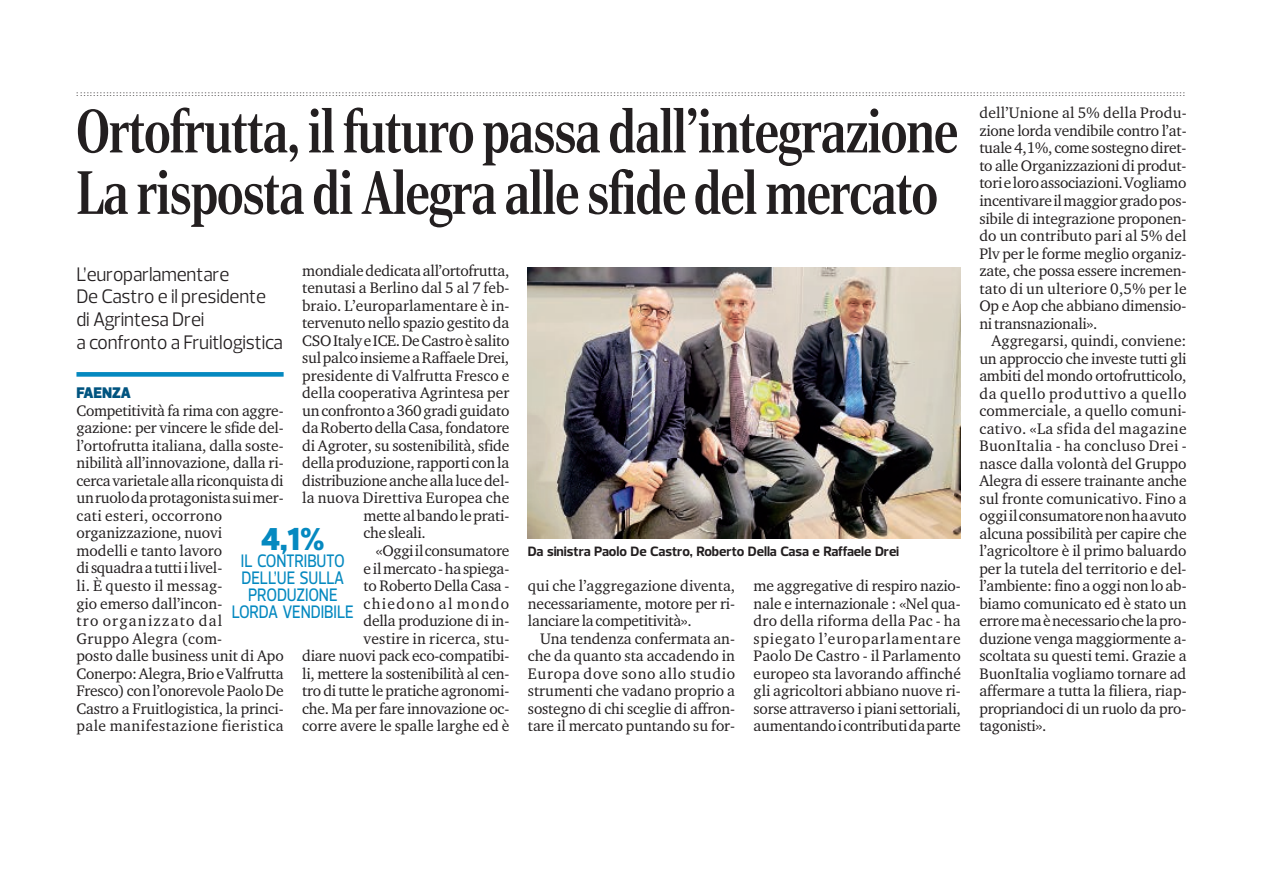
<style>
.page{position:relative;width:1263px;height:893px;background:#fff}
.page>*{position:absolute;margin:0;border:0;box-sizing:border-box;transform-origin:0 0}
.t1{font:61.5px/61.5px "Rocky Cnd Medium New";letter-spacing:-.01em;color:#231f20;scale:.96 1}
.t2{font:900 32.25px "Prelo";color:#0589c0}
.t3{font:19.95px/22.6px "Prelo";letter-spacing:-.01em;color:#231f20;scale:.94 1}
.t4{font:500 18.45px/17px "Prelo";letter-spacing:-.015em;color:#0589c0;text-align:center;scale:.84 1}
.t5{font:15.6px/17.5px "Charter Roman GN4";letter-spacing:-.015em;color:#231f20;text-align:justify}
.t6{font:15.6px "Charter Roman GN4";letter-spacing:.01em;color:#231f20}
.t7{font:15.6px "Charter Roman GN4";letter-spacing:.015em;color:#231f20}
.t8{font:15.6px "Charter Roman GN4";letter-spacing:.085em;color:#231f20}
.t9{font:900 15.6px "Prelo";letter-spacing:-.005em;color:#005480}
.t10{font:700 13.8px "Prelo";color:#231f20}
.t11{font:7.65px "Rocky Regular New";color:#231f20}
</style>
<div class="page">
<div style="left:76px;top:372px;width:208px;height:5px;background:#0589c0"></div>
<img style="left:528px;top:267px;width:433px;height:271px">
<p class="t11" style="left:76px;top:88px;width:1110px">:::::::::::::::::::::::::::::::::::::::::::::::::::::::::::::::::::::::::::::::::::::::::::::::::::::::::::::::::::::::::::::::::::::::::::::::::::::::::::::::::::::::::::::::::::::::::::::::::::::::::::::::::::::::::::::::::::::::::::::::::::::::::::::::::::::::::::::::::::::::::::::::::::::::::::::::::::::::::::::::::::::::::::::::::::</p>
<h1 class="t1" style="left:76px;top:100px;width:920px">Ortofrutta, il futuro passa dall’integrazione<br>La risposta di Alegra alle sfide del mercato</h1>
<p class="t5" style="left:302px;top:261px;width:209px">mondiale dedicataall’ortofrutta,</p>
<p class="t5" style="left:302px;top:279px;width:209px">tenutasi a Berlino dal 5 al 7 feb-</p>
<p class="t5" style="left:302px;top:296px;width:209px">braio. L’europarlamentare è in-</p>
<p class="t5" style="left:302px;top:314px;width:209px">tervenuto nello spazio gestito da</p>
<p class="t5" style="left:302px;top:331px;width:209px">CSO Italy e ICE. De Castro è salito</p>
<p class="t5" style="left:302px;top:349px;width:209px">sulpalcoinsieme aRaffaeleDrei,</p>
<p class="t5" style="left:302px;top:366px;width:209px">presidente di Valfrutta Fresco e</p>
<p class="t5" style="left:302px;top:384px;width:209px">della cooperativa Agrintesa per</p>
<p class="t5" style="left:302px;top:401px;width:209px">un confronto a 360 gradi guidato</p>
<p class="t5" style="left:302px;top:419px;width:209px">da Roberto dellaCasa, fondatore</p>
<p class="t5" style="left:302px;top:436px;width:209px">di Agroter, su sostenibilità, sfide</p>
<p class="t5" style="left:302px;top:454px;width:209px">della produzione,rapporti conla</p>
<p class="t5" style="left:302px;top:471px;width:209px">distribuzione anche alla luce del-</p>
<p class="t6" style="left:302px;top:488px;width:209px">la nuova Direttiva Europea che</p>
<p class="t5" style="left:364px;top:506px;width:147px">metteal bandoleprati-</p>
<p class="t5" style="left:364px;top:524px;width:64px">che sleali.</p>
<p class="t5" style="left:376px;top:541px;width:135px">«Oggi il consumatore</p>
<p class="t5" style="left:364px;top:559px;width:147px">e il mercato - ha spiega-</p>
<p class="t5" style="left:364px;top:577px;width:147px">to Roberto Della Casa -</p>
<p class="t8" style="left:364px;top:593px;width:147px">chiedono al mondo</p>
<p class="t5" style="left:364px;top:612px;width:147px">della produzione di in-</p>
<p class="t7" style="left:364px;top:628px;width:147px">vestire in ricerca, stu-</p>
<p class="t5" style="left:302px;top:647px;width:209px">diare nuovi pack eco-compatibi-</p>
<p class="t5" style="left:302px;top:664px;width:209px">li, mettere la sostenibilità al cen-</p>
<p class="t5" style="left:302px;top:682px;width:209px">tro di tutte le pratiche agronomi-</p>
<p class="t5" style="left:302px;top:699px;width:209px">che. Ma per fare innovazione oc-</p>
<p class="t5" style="left:302px;top:717px;width:209px">corre avere le spalle larghe ed è</p>
<p class="t3" style="left:76px;top:263px;width:221px">L’eu r o p ar lamen t ar e<br>De Castro e il presidente di Agrintesa Drei<br>a confronto a Fruitlogistica</p>
<p class="t9" style="left:76px;top:384px;width:56px">FAENZ A</p>
<p class="t5" style="left:76px;top:401px;width:209px;text-align:left">Competitività fa rima con aggre&shy;gazione: per vincere le sfide del&shy;l’ortofrutta italiana, dalla soste&shy;nibilità all’innovazione, dalla ri&shy;cerca varietale alla riconquista di un ruolo da protagonista sui mer&shy;cati esteri, occorrono organizzazione, nuovi<br>modelli e tanto lavoro<br>di squadra a tutti i livel-<br>li. È questo il messag-<br>gio emerso dall’incon -<br>tro organizzato dal<br>Gruppo Alegra (com-<br>posto dalle business unit di Apo<br>Conerpo: Alegra, Brio e Valfrutta<br>Fresco) con l’onorevole Paolo De<br>Castro a Fruitlogistica, la princi&shy;pale manifestazione fieristica</p>
<h2 class="t2" style="left:261px;top:521px;width:65px">4,1%</h2>
<p class="t4" style="left:232px;top:552px;width:147px">IL CONTRIBUTO<br>D ELL’UE SULLA<br>PRODUZION E<br>LORDA VENDIBILE</p>
<p class="t10" style="left:528px;top:543px;width:373px">Da sinistra Paolo De Castro, Roberto Della Casa e Raffaele Drei</p>
<p class="t5" style="left:528px;top:577px;width:209px">qui che l’aggregazione diventa, necessariamente, motore per ri&shy;lanciare la competitività».</p>
<p class="t5" style="left:528px;top:629px;width:209px;text-indent:12px">Una tendenza confermata an&shy;che da quanto sta accadendo in Europa dove sono allo studio strumenti che vadano proprio a sostegno di chi sceglie di affron&shy;tare il mercato puntando su for-</p>
<p class="t5" style="left:754px;top:577px;width:209px">me aggregative di respiro nazio&shy;nale e internazionale : «Nel qua&shy;dro della riforma della Pac - ha spiegato l’eur opa rla me nta re Paolo De Castro - il Parlamento europeo sta lavorando affinché gli agricoltori abbiano nuove ri&shy;sorse attraverso i piani settoriali, aumentando i contributi da parte</p>
<p class="t5" style="left:979px;top:104px;width:209px">d el l ’Unione al 5% della Produ&shy;zione lorda vendibile contro l’at - tuale 4,1%, come sostegno diret&shy;to alle Organizzazioni di produt&shy;tori e loro associazioni. Vogliamo incentivare il maggior grado pos&shy;sibile di integrazione proponen&shy;do un contributo pari al 5% del Plv per le forme meglio organiz&shy;zate, che possa essere incremen&shy;tato di un ulteriore 0,5% per le Op e Aop che abbiano dimensio&shy;ni transnazionali».</p>
<p class="t5" style="left:979px;top:332px;width:209px;text-indent:12px">Aggregarsi, quindi, conviene: un approccio che investe tutti gli ambiti del mondo ortofrutticolo, da quello produttivo a quello commerciale, a quello comuni&shy;cativo. «La sfida del magazine BuonItalia - ha concluso Drei - nasce dalla volontà del Gruppo Alegra di essere trainante anche sul fronte comunicativo. Fino a oggi il consumatore non ha avuto alcuna possibilità per capire che l’agricoltore è il primo baluardo per la tutela del territorio e del&shy;l’ambiente: fino a oggi non lo ab&shy;biamo comunicato ed è stato un errore ma è necessario che la pro&shy;duzione venga maggiormente a&shy;scoltata su questi temi. Grazie a BuonItalia vogliamo tornare ad affermare a tutta la filiera, riap&shy;propriandoci di un ruolo da pro&shy;tagonisti».</p>
</div>
